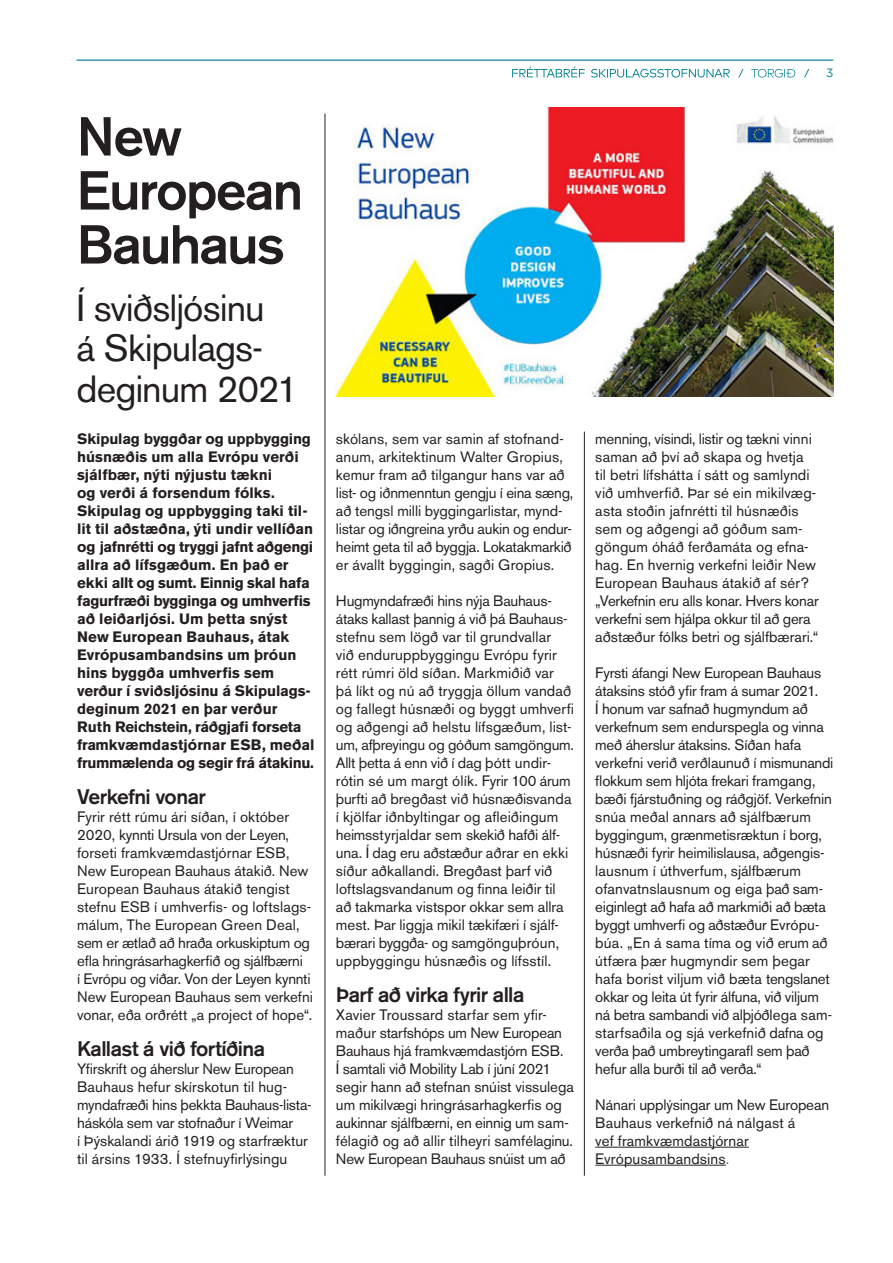
<style>
.page{position:relative;width:893px;height:1263px;background:#fff}
.page>*{position:absolute;margin:0;border:0;box-sizing:border-box;transform-origin:0 0}
.t1{font:500 54.3px/54px "Akzidenz Grotesk BE";letter-spacing:-.035em;color:#231f20}
.t2{font:37.5px/40.5px "Akzidenz Grotesk BE";letter-spacing:-.025em;color:#231f20}
.t3{font:500 21px "Akzidenz Grotesk BE";letter-spacing:-.03em;color:#231f20}
.t4{font:15px/18px "Akzidenz Grotesk BE";letter-spacing:-.005em;color:#231f20}
.t5{font:700 15px/18px "Akzidenz Grotesk BE";letter-spacing:-.005em;color:#231f20}
.t6{font:12px "Gotham HTF";color:#00828e}
.s1{color:#6d6f71}
</style>
<div class="page">
<svg style="left:512px;top:67px;width:231px;height:11px"></svg>
<svg style="left:804px;top:69px;width:5px;height:8px"></svg>
<svg style="left:751px;top:69px;width:44px;height:9px"></svg>
<hr style="left:76px;top:60px;width:757px;height:1px;background:#00828e">
<hr style="left:595px;top:1147px;width:154px;height:1px;background:#231f20">
<hr style="left:595px;top:1165px;width:131px;height:1px;background:#231f20">
<hr style="left:325px;top:114px;width:1px;height:1062px;background:#231f20">
<hr style="left:584px;top:432px;width:1px;height:744px;background:#231f20">
<img style="left:336px;top:107px;width:497px;height:289px">
<h1 class="t1" style="left:77px;top:109px;width:228px">New<br>European<br>Bauhaus</h1>
<h2 class="t2" style="left:77px;top:287px;width:224px">Í sviðsljósinu<br>á Skipulags&shy;deginum 2021</h2>
<p class="t5" style="left:77px;top:429px;width:239px">Skipulag byggðar og uppbygging húsnæðis um alla Evrópu verði sjálfbær, nýti nýjustu tækni<br>og verði á forsendum fólks.<br>Skipulag og uppbygging taki til&shy;lit til aðstæðna, ýti undir vellíðan og jafnrétti og tryggi jafnt aðgengi allra að lífsgæðum. En það er ekki allt og sumt. Einnig skal hafa fagurfræði bygginga og umhverfis að leiðarljósi. Um þetta snýst<br>New European Bauhaus, átak<br>Evrópusambandsins um þróun hins byggða umhverfis sem verður í sviðsljósinu á Skipulags&shy;deginum 2021 en þar verður<br>Ruth Reichstein, ráðgjafi forseta framkvæmdastjórnar ESB, meðal frummælenda og segir frá átakinu.</p>
<h3 class="t3" style="left:77px;top:783px;width:130px">Verkefni vonar</h3>
<p class="t4" style="left:77px;top:807px;width:237px">Fyrir rétt rúmu ári síðan, í október 2020, kynnti Ursula von der Leyen, forseti framkvæmdastjórnar ESB, New European Bauhaus átakið. New European Bauhaus átakið tengist stefnu ESB í umhverfis- og loftslags&shy;málum, The European Green Deal, sem er ætlað að hraða orkuskiptum og efla hringrásarhagkerfið og sjálfbærni<br>í Evrópu og víðar. Von der Leyen kynnti New European Bauhaus sem verkefni vonar, eða orðrétt „a project of hope“.</p>
<h3 class="t3" style="left:77px;top:1035px;width:190px">Kallast á við fortíðina</h3>
<p class="t4" style="left:77px;top:1059px;width:236px">Yfirskrift og áherslur New European Bauhaus hefur skírskotun til hug&shy;myndafræði hins þekkta Bauhaus-lista&shy;háskóla sem var stofnaður í Weimar<br>í Þýskalandi árið 1919 og starfræktur til ársins 1933. Í stefnuyfirlýsingu</p>
<p class="t6" style="left:826px;top:66px;width:9px">3</p>
<p class="t4" style="left:336px;top:429px;width:239px">skólans, sem var samin af stofnand&shy;anum, arkitektinum Walter Gropius, kemur fram að tilgangur hans var að list- og iðnmenntun gengju í eina sæng, að tengsl milli byggingarlistar, mynd&shy;listar og iðngreina yrðu aukin og endur&shy;heimt geta til að byggja. Lokatakmarkið er ávallt byggingin, sagði Gropius.</p>
<p class="t4" style="left:336px;top:591px;width:240px">Hugmyndafræði hins nýja Bauhaus&shy;átaks kallast þannig á við þá Bauhaus&shy;stefnu sem lögð var til grundvallar<br>við enduruppbyggingu Evrópu fyrir rétt rúmri öld síðan. Markmiðið var<br>þá líkt og nú að tryggja öllum vandað og fallegt húsnæði og byggt umhverfi og aðgengi að helstu lífsgæðum, list&shy;um, afþreyingu og góðum samgöngum.<br>Allt þetta á enn við í dag þótt undir&shy;rótin sé um margt ólík. Fyrir 100 árum þurfti að bregðast við húsnæðisvanda í kjölfar iðnbyltingar og afleiðingum heimsstyrjaldar sem skekið hafði álf&shy;una. Í dag eru aðstæður aðrar en ekki síður aðkallandi. Bregðast þarf við loftslagsvandanum og finna leiðir til að takmarka vistspor okkar sem allra mest. Þar liggja mikil tækifæri í sjálf&shy;bærari byggða- og samgönguþróun, uppbyggingu húsnæðis og lífsstíl.</p>
<h3 class="t3" style="left:336px;top:981px;width:190px">Þarf að virka fyrir alla</h3>
<p class="t4" style="left:336px;top:1005px;width:240px">Xavier Troussard starfar sem yfir&shy;maður starfshóps um New European Bauhaus hjá framkvæmdastjórn ESB.<br>Í samtali við Mobility Lab í júní 2021 segir hann að stefnan snúist vissulega um mikilvægi hringrásarhagkerfis og aukinnar sjálfbærni, en einnig um sam&shy;félagið og að allir tilheyri samfélaginu.<br>New European Bauhaus snúist um að</p>
<p class="t4" style="left:595px;top:429px;width:225px">menning, vísindi, listir og tækni vinni saman að því að skapa og hvetja<br>til betri lífshátta í sátt og samlyndi við umhverfið. Þar sé ein mikilvæg&shy;asta stoðin jafnrétti til húsnæðis sem og aðgengi að góðum sam&shy;göngum óháð ferðamáta og efna&shy;hag. En hvernig verkefni leiðir New European Bauhaus átakið af sér? „Verkefnin eru alls konar. Hvers konar verkefni sem hjálpa okkur til að gera aðstæður fólks betri og sjálfbærari.“</p>
<p class="t4" style="left:595px;top:663px;width:240px">Fyrsti áfangi New European Bauhaus átaksins stóð yfir fram á sumar 2021.<br>Í honum var safnað hugmyndum að verkefnum sem endurspegla og vinna með áherslur átaksins. Síðan hafa verkefni verið verðlaunuð í mismunandi flokkum sem hljóta frekari framgang, bæði fjárstuðning og ráðgjöf. Verkefnin snúa meðal annars að sjálfbærum byggingum, grænmetisræktun í borg, húsnæði fyrir heimilislausa, aðgengis&shy;lausnum í úthverfum, sjálfbærum ofanvatnslausnum og eiga það sam&shy;eiginlegt að hafa að markmiði að bæta byggt umhverfi og aðstæður Evrópu&shy;búa. „En á sama tíma og við erum að útfæra þær hugmyndir sem þegar hafa borist viljum við bæta tengslanet okkar og leita út fyrir álfuna, við viljum ná betra sambandi við alþjóðlega sam&shy;starfsaðila og sjá verkefnið dafna og verða það umbreytingarafl sem það hefur alla burði til að verða.“</p>
<p class="t4" style="left:595px;top:1095px;width:235px">Nánari upplýsingar um New European<br>Bauhaus verkefnið ná nálgast á<br>vef framkvæmdastjórnar<br>Evrópusambandsins<span class="s1">.</span></p>
</div>
